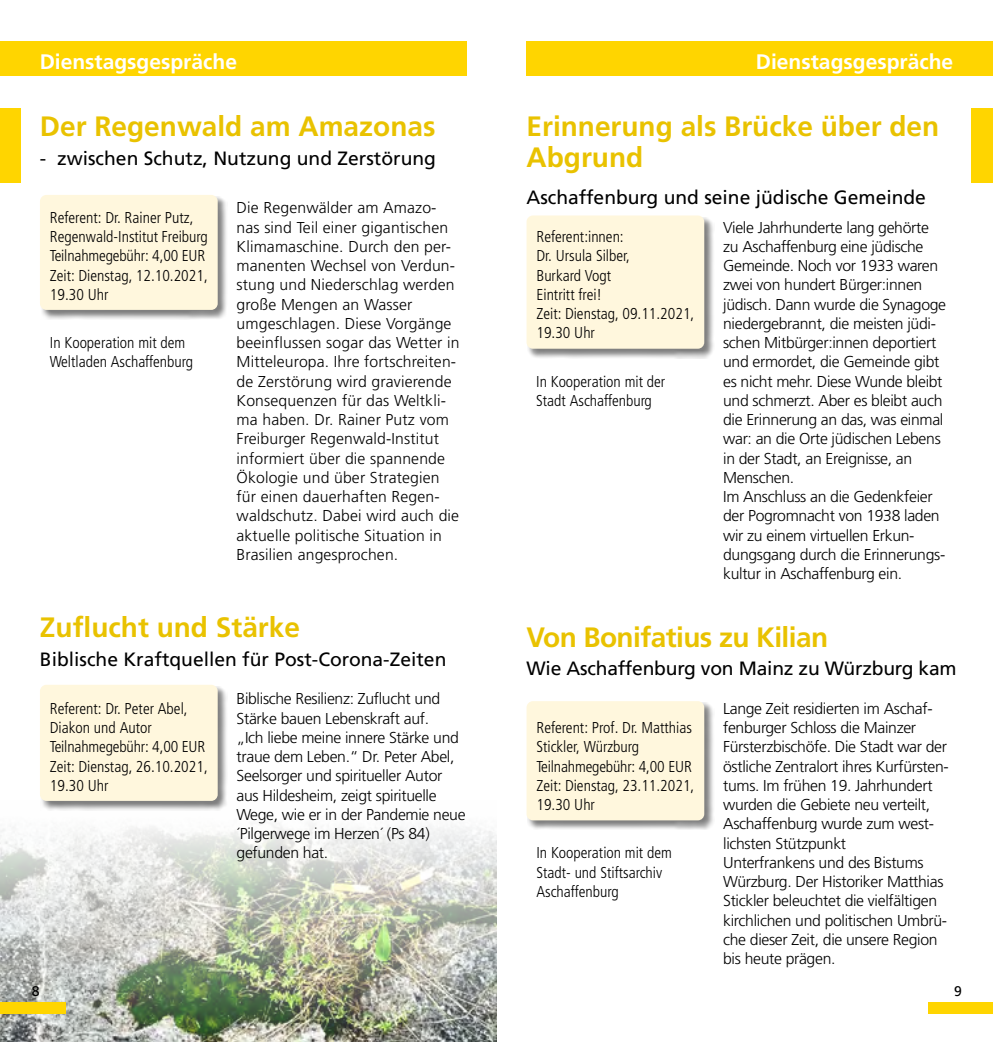
<style>
.page{position:relative;width:993px;height:1042px;background:#fff}
.page>*{position:absolute;margin:0;border:0;box-sizing:border-box;transform-origin:0 0}
.t1{font:28px/31.2px "Frutiger LT 65 Bd";color:#e9c200}
.t2{font:28px "Frutiger LT 65 Bd";letter-spacing:-.02em;color:#e9c200}
.t3{font:21px "Frutiger LT 65 Bd";color:#fff}
.t4{font:19.25px "Frutiger LT 55 Rm";color:#000}
.t5{font:15.75px/19.2px "Frutiger LT 45 Lt";letter-spacing:-.02em;color:#000}
.t6{font:15.75px/19.2px "Frutiger LT 47 Lt Cn";color:#000}
.t7{font:15.75px/19.2px "Frutiger LT 45 Lt";letter-spacing:.01em;color:#000}
.t8{font:14px "Frutiger LT 55 Rm";color:#000}
</style>
<div class="page">
<div style="left:526px;top:41px;width:466px;height:35px;background:#ffd500"></div>
<div style="left:0;top:41px;width:466px;height:35px;background:#ffd500"></div>
<img style="left:0;top:810px;width:496px;height:232px">
<div style="left:40px;top:686px;width:188px;height:124px;background:#000;opacity:.5"></div>
<div style="left:40px;top:685px;width:178px;height:116px;background:#fff7dd;border-radius:6px"></div>
<div style="left:526px;top:217px;width:188px;height:141px;background:#000;opacity:.5"></div>
<div style="left:526px;top:215px;width:178px;height:134px;background:#fff7dd;border-radius:6px"></div>
<div style="left:40px;top:196px;width:188px;height:123px;background:#000;opacity:.5"></div>
<div style="left:40px;top:195px;width:178px;height:115px;background:#fff7dd;border-radius:6px"></div>
<div style="left:526px;top:702px;width:188px;height:127px;background:#000;opacity:.5"></div>
<div style="left:526px;top:701px;width:178px;height:119px;background:#fff7dd;border-radius:6px"></div>
<div style="left:0;top:109px;width:21px;height:74px;background:#ffd500"></div>
<div style="left:970px;top:109px;width:22px;height:74px;background:#ffd500"></div>
<div style="left:927px;top:1001px;width:65px;height:12px;background:#ffd500"></div>
<div style="left:0;top:1001px;width:65px;height:12px;background:#ffd500"></div>
<h2 class="t3" style="left:40px;top:49px;width:199px">Dienstagsgespräche</h2>
<h2 class="t3" style="left:755px;top:49px;width:199px">Dienstagsgespräche</h2>
<h1 class="t1" style="left:40px;top:111px;width:397px">Der Regenwald am Amazonas</h1>
<p class="t4" style="left:40px;top:147px;width:397px">- zwischen Schutz, Nutzung und Zerstörung</p>
<p class="t7" style="left:236px;top:198px;width:224px">Die Regenwälder am Amazo&shy;nas sind Teil einer gigantischen<br>Klimamaschine. Durch den per&shy;manenten Wechsel von Verdun&shy;stung und Niederschlag werden große Mengen an Wasser umgeschlagen. Diese Vorgänge beeinflussen sogar das Wetter in<br>Mitteleuropa. Ihre fortschreiten&shy;de Zerstörung wird gravierende<br>Konsequenzen für das Weltkli&shy;ma haben. Dr. Rainer Putz vom<br>Freiburger Regenwald-Institut informiert über die spannende<br>Ökologie und über Strategien für einen dauerhaften Regen&shy;waldschutz. Dabei wird auch die aktuelle politische Situation in<br>Brasilien angesprochen.</p>
<p class="t6" style="left:50px;top:208px;width:159px">Referent: Dr. Rainer Putz,<br>Regenwald-Institut Freiburg<br>Teilnahmegebühr: 4,00 EUR<br>Zeit: Dienstag, 12.10.2021,<br>19.30 Uhr</p>
<p class="t6" style="left:50px;top:333px;width:145px">In Kooperation mit dem<br>Weltladen Aschaffenburg</p>
<h1 class="t1" style="left:40px;top:612px;width:261px">Zuflucht und Stärke</h1>
<p class="t4" style="left:40px;top:648px;width:408px">Biblische Kraftquellen für Post-Corona-Zeiten</p>
<p class="t5" style="left:236px;top:689px;width:230px">Biblische Resilienz: Zuflucht und<br>Stärke bauen Lebenskraft auf.<br>„Ich liebe meine innere Stärke und traue dem Leben.“ Dr. Peter Abel,<br>Seelsorger und spiritueller Autor aus Hildesheim, zeigt spirituelle<br>Wege, wie er in der Pandemie neue ´Pilgerwege im Herzen´ (Ps 84) gefunden hat.</p>
<p class="t6" style="left:50px;top:699px;width:159px">Referent: Dr. Peter Abel,<br>Diakon und Autor<br>Teilnahmegebühr: 4,00 EUR<br>Zeit: Dienstag, 26.10.2021,<br>19.30 Uhr</p>
<h1 class="t1" style="left:526px;top:111px;width:414px">Erinnerung als Brücke über den<br>Abgrund</h1>
<p class="t4" style="left:526px;top:186px;width:401px">Aschaffenburg und seine jüdische Gemeinde</p>
<p class="t5" style="left:723px;top:218px;width:224px">Viele Jahrhunderte lang gehörte zu Aschaffenburg eine jüdische<br>Gemeinde. Noch vor 1933 waren zwei von hundert Bürger:innen jüdisch. Dann wurde die Synagoge niedergebrannt, die meisten jüdi&shy;schen Mitbürger:innen deportiert und ermordet, die Gemeinde gibt es nicht mehr. Diese Wunde bleibt und schmerzt. Aber es bleibt auch die Erinnerung an das, was einmal war: an die Orte jüdischen Lebens in der Stadt, an Ereignisse, an<br>Menschen.<br>Im Anschluss an die Gedenkfeier der Pogromnacht von 1938 laden wir zu einem virtuellen Erkun&shy;dungsgang durch die Erinnerungs&shy;kultur in Aschaffenburg ein.</p>
<p class="t6" style="left:536px;top:227px;width:159px">Referent:innen:<br>Dr. Ursula Silber,<br>Burkard Vogt<br>Eintritt frei!<br>Zeit: Dienstag, 09.11.2021,<br>19.30 Uhr</p>
<p class="t6" style="left:536px;top:372px;width:130px">In Kooperation mit der<br>Stadt Aschaffenburg</p>
<h1 class="t2" style="left:526px;top:620px;width:303px">Von Bonifatius zu Kilian</h1>
<p class="t4" style="left:526px;top:657px;width:431px">Wie Aschaffenburg von Mainz zu Würzburg kam</p>
<p class="t5" style="left:723px;top:699px;width:227px">Lange Zeit residierten im Aschaf&shy;fenburger Schloss die Mainzer<br>Fürsterzbischöfe. Die Stadt war der östliche Zentralort ihres Kurfürsten&shy;tums. Im frühen 19. Jahrhundert wurden die Gebiete neu verteilt,<br>Aschaffenburg wurde zum west&shy;lichsten Stützpunkt<br>Unterfrankens und des Bistums<br>Würzburg. Der Historiker Matthias<br>Stickler beleuchtet die vielfältigen kirchlichen und politischen Umbrü&shy;che dieser Zeit, die unsere Region bis heute prägen.</p>
<p class="t6" style="left:536px;top:718px;width:159px">Referent: Prof. Dr. Matthias<br>Stickler, Würzburg<br>Teilnahmegebühr: 4,00 EUR<br>Zeit: Dienstag, 23.11.2021,<br>19.30 Uhr</p>
<p class="t6" style="left:536px;top:843px;width:137px">In Kooperation mit dem<br>Stadt- und Stiftsarchiv<br>Aschaffenburg</p>
<p class="t8" style="left:32px;top:983px;width:9px">8</p>
<p class="t8" style="left:953px;top:983px;width:9px">9</p>
</div>
